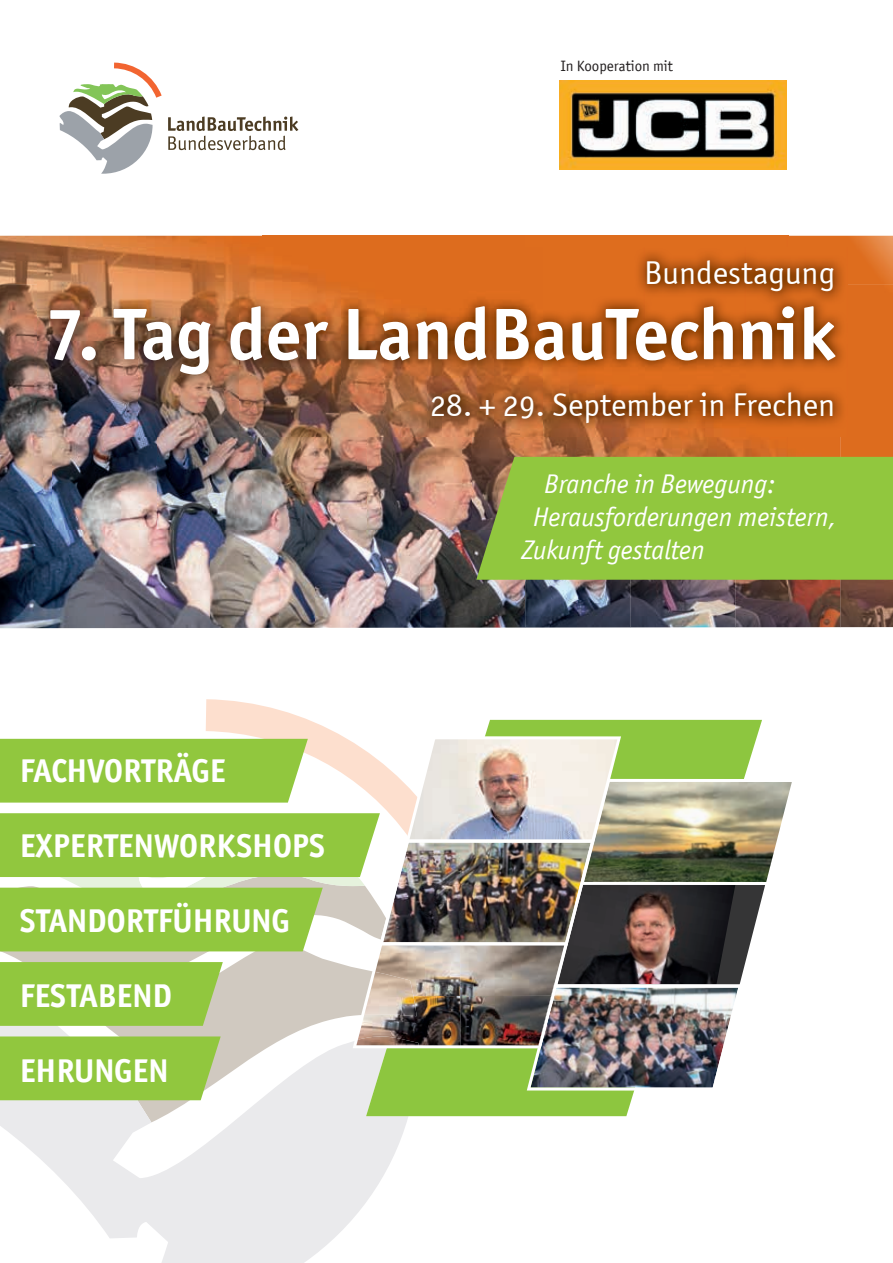
<style>
.page{position:relative;width:893px;height:1263px;background:#fff}
.page>*{position:absolute;margin:0;border:0;box-sizing:border-box;transform-origin:0 0}
.t1{font:700 73.2px "Officina San ITC";color:#fff}
.t2{font:700 33px "Officina San ITC";color:#fff}
.t3{font:33px "Officina Sans OSITCTT Book";color:#fff}
.t4{font:italic 27px "Officina San ITC";color:#fff}
.t5{font:15px "Officina Sans ITC Book OS";color:#231f20}
</style>
<div class="page">
<svg style="left:0;top:1116px;width:418px;height:147px;fill:#eaeaec"></svg>
<img style="left:0;top:236px;width:262px;height:49px">
<div style="left:262px;top:236px;width:526px;height:11px;background:#dd6c1e"></div>
<img style="left:788px;top:236px;width:105px;height:49px">
<img style="left:0;top:285px;width:52px;height:245px">
<img style="left:841px;top:285px;width:52px;height:342px">
<img style="left:52px;top:436px;width:736px;height:94px">
<img style="left:788px;top:436px;width:53px;height:191px">
<img style="left:0;top:530px;width:788px;height:98px">
<svg style="left:59px;top:63px;width:103px;height:111px"></svg>
<svg style="left:168px;top:117px;width:130px;height:33px"></svg>
<img style="left:560px;top:81px;width:226px;height:88px">
<img style="left:37px;top:247px;width:811px;height:189px">
<div style="left:476px;top:457px;width:417px;height:123px;background:#91c73e"></div>
<img style="left:0;top:699px;width:792px;height:417px">
<p class="t5" style="left:561px;top:58px;width:113px">In Kooperation mit</p>
<p class="t3" style="left:644px;top:254px;width:192px">Bundestagung</p>
<h1 class="t1" style="left:46px;top:289px;width:791px">7. Tag der LandBauTechnik</h1>
<p class="t3" style="left:430px;top:386px;width:407px">28. + 29. September in Frechen</p>
<p class="t2" style="left:20px;top:750px;width:207px">FACHVORTRÄGE</p>
<p class="t2" style="left:20px;top:825px;width:307px">EXPERTENWORKSHOPS</p>
<p class="t2" style="left:20px;top:900px;width:271px">STANDORTFÜHRUNG</p>
<p class="t2" style="left:20px;top:975px;width:154px">FESTABEND</p>
<p class="t2" style="left:20px;top:1050px;width:150px">EHRUNGEN</p>
<p class="t4" style="left:544px;top:469px;width:233px">Branche in Bewegung:</p>
<p class="t4" style="left:533px;top:502px;width:305px">Herausforderungen meistern,</p>
<p class="t4" style="left:522px;top:535px;width:184px">Zukunft gestalten</p>
</div>
